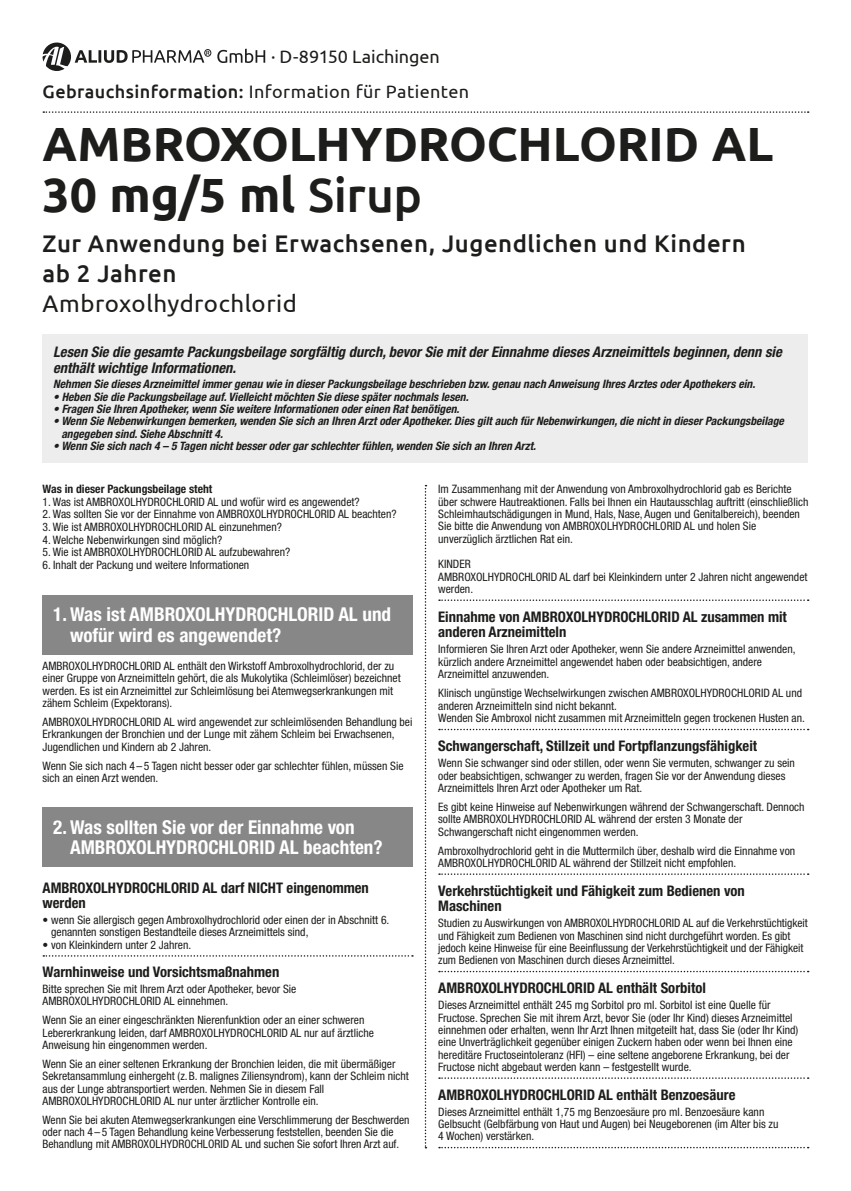
<style>
.page{position:relative;width:851px;height:1191px;background:#fff}
.page>*{position:absolute;margin:0;border:0;box-sizing:border-box;transform-origin:0 0}
.t1{font:700 48px/51px "Ubuntu";letter-spacing:-.005em;color:#1d1d1b}
.t2{font:500 24px/30px "Ubuntu";letter-spacing:.02em;color:#1d1d1b}
.t3{font:24px "Ubuntu";letter-spacing:.02em;color:#1d1d1b}
.t4{font:700 condensed 19.2px/20.4px "Helvetica Neue LTW1 G";color:#fff}
.t5{font:18px "Ubuntu";letter-spacing:.02em;color:#1d1d1b}
.t6{font:18px "Ubuntu";letter-spacing:-.005em;color:#1d1d1b}
.t7{font:700 condensed 14.7px/15.6px "Helvetica Neue LTW1 G";color:#1d1d1b}
.t8{font:italic 700 condensed 14.7px/15.6px "Helvetica Neue LTW1 G";color:#1d1d1b}
.t9{font:condensed 11.7px/12.3px "Helvetica Neue LTW1 G";color:#1d1d1b}
.t10{font:italic 700 condensed 11.7px/12.3px "Helvetica Neue LTW1 G";color:#1d1d1b}
.t11{font:700 condensed 11.7px "Helvetica Neue LTW1 G";color:#1d1d1b}
.s1{font-weight:500}
</style>
<div class="page">
<svg style="left:43px;top:111px;width:765px;height:2px"></svg>
<div style="left:43px;top:334px;width:765px;height:129px;background:#ededed"></div>
<svg style="left:43px;top:43px;width:166px;height:28px"></svg>
<div style="left:204px;top:49px;width:7px;height:7px;border:1px solid #1d1d1b;border-radius:50%"></div>
<svg style="left:217px;top:49px;width:48px;height:14px"></svg>
<svg style="left:43px;top:955px;width:370px;height:1px"></svg>
<div style="left:43px;top:595px;width:369px;height:59px;background:#878787"></div>
<div style="left:43px;top:807px;width:369px;height:60px;background:#878787"></div>
<svg style="left:439px;top:599px;width:369px;height:2px"></svg>
<svg style="left:439px;top:728px;width:369px;height:2px"></svg>
<svg style="left:439px;top:873px;width:369px;height:2px"></svg>
<svg style="left:439px;top:970px;width:369px;height:2px"></svg>
<svg style="left:439px;top:1077px;width:369px;height:1px"></svg>
<svg style="left:439px;top:1146px;width:369px;height:2px"></svg>
<svg style="left:424px;top:485px;width:2px;height:663px"></svg>
<h3 class="t6" style="left:271px;top:45px;width:170px">· D-89150 Laichingen</h3>
<h3 class="t5" style="left:43px;top:80px;width:428px"><span class="s1">Gebrauchsinformation:</span> Information für Patienten</h3>
<h1 class="t1" style="left:43px;top:118px;width:732px">AMBROXOLHYDROCHLORID AL<br>30 mg/5 ml <span class="s1">Sirup</span></h1>
<h2 class="t2" style="left:43px;top:227px;width:704px">Zur Anwendung bei Erwachsenen, Jugendlichen und Kindern ab 2 Jahren</h2>
<h2 class="t3" style="left:43px;top:289px;width:256px">Ambroxolhydrochlorid</h2>
<p class="t8" style="left:53px;top:344px;width:730px">Lesen Sie die gesamte Packungsbeilage sorgfältig durch, bevor Sie mit der Einnahme dieses Arzneimittels beginnen, denn sie enthält wichtige Informationen.</p>
<p class="t10" style="left:53px;top:378px;width:703px">Nehmen Sie dieses Arzneimittel immer genau wie in dieser Packungsbeilage beschrieben bzw. genau nach Anweisung Ihres Arztes oder Apothekers ein.</p>
<p class="t10" style="left:53px;top:390px;width:417px">• Heben Sie die Packungsbeilage auf. Vielleicht möchten Sie diese später nochmals lesen.</p>
<p class="t10" style="left:53px;top:402px;width:407px">• Fragen Sie Ihren Apotheker, wenn Sie weitere Informationen oder einen Rat benötigen.</p>
<p class="t10" style="left:61px;top:415px;width:724px;text-indent:-8px">• Wenn Sie Nebenwirkungen bemerken, wenden Sie sich an Ihren Arzt oder Apotheker. Dies gilt auch für Nebenwirkungen, die nicht in dieser Packungsbeilage angegeben sind. Siehe Abschnitt 4.</p>
<p class="t10" style="left:53px;top:440px;width:484px">• Wenn Sie sich nach 4 – 5 Tagen nicht besser oder gar schlechter fühlen, wenden Sie sich an Ihren Arzt.</p>
<p class="t11" style="left:43px;top:482px;width:171px">Was in dieser Packungsbeilage steht</p>
<p class="t9" style="left:43px;top:495px;width:318px">1. Was ist AMBROXOLHYDROCHLORID AL und wofür wird es angewendet?</p>
<p class="t9" style="left:43px;top:508px;width:355px">2. Was sollten Sie vor der Einnahme von AMBROXOLHYDROCHLORID AL beachten?</p>
<p class="t9" style="left:43px;top:521px;width:241px">3. Wie ist AMBROXOLHYDROCHLORID AL einzunehmen?</p>
<p class="t9" style="left:43px;top:533px;width:181px">4. Welche Nebenwirkungen sind möglich?</p>
<p class="t9" style="left:43px;top:546px;width:249px">5. Wie ist AMBROXOLHYDROCHLORID AL aufzubewahren?</p>
<p class="t9" style="left:43px;top:559px;width:208px">6. Inhalt der Packung und weitere Informationen</p>
<h3 class="t4" style="left:70px;top:604px;width:322px;text-indent:-17px">1. Was ist AMBROXOLHYDROCHLORID AL und wofür wird es angewendet?</h3>
<p class="t9" style="left:43px;top:660px;width:360px">AMBROXOLHYDROCHLORID AL enthält den Wirkstoff Ambroxolhydrochlorid, der zu einer Gruppe von Arzneimitteln gehört, die als Mukolytika (Schleimlöser) bezeichnet werden. Es ist ein Arzneimittel zur Schleimlösung bei Atemwegserkrankungen mit zähem Schleim (Expektorans).</p>
<p class="t9" style="left:43px;top:715px;width:371px">AMBROXOLHYDROCHLORID AL wird angewendet zur schleimlösenden Behandlung bei<br>Erkrankungen der Bronchien und der Lunge mit zähem Schleim bei Erwachsenen,<br>Jugendlichen und Kindern ab 2 Jahren.</p>
<p class="t9" style="left:43px;top:759px;width:362px">Wenn Sie sich nach 4 –5 Tagen nicht besser oder gar schlechter fühlen, müssen Sie sich an einen Arzt wenden.</p>
<h3 class="t4" style="left:70px;top:817px;width:314px;text-indent:-17px">2. Was sollten Sie vor der Einnahme von<br>AMBROXOLHYDROCHLORID AL beachten?</h3>
<p class="t7" style="left:43px;top:879px;width:328px">AMBROXOLHYDROCHLORID AL darf NICHT eingenommen werden</p>
<p class="t9" style="left:51px;top:913px;width:339px;text-indent:-9px">• wenn Sie allergisch gegen Ambroxolhydrochlorid oder einen der in Abschnitt 6. genannten sonstigen Bestandteile dieses Arzneimittels sind,</p>
<p class="t9" style="left:43px;top:938px;width:150px">• von Kleinkindern unter 2 Jahren.</p>
<p class="t7" style="left:43px;top:964px;width:238px">Warnhinweise und Vorsichtsmaßnahmen</p>
<p class="t9" style="left:43px;top:983px;width:255px">Bitte sprechen Sie mit Ihrem Arzt oder Apotheker, bevor Sie<br>AMBROXOLHYDROCHLORID AL einnehmen.</p>
<p class="t9" style="left:43px;top:1014px;width:333px">Wenn Sie an einer eingeschränkten Nierenfunktion oder an einer schweren<br>Lebererkrankung leiden, darf AMBROXOLHYDROCHLORID AL nur auf ärztliche<br>Anweisung hin eingenommen werden.</p>
<p class="t9" style="left:43px;top:1057px;width:368px">Wenn Sie an einer seltenen Erkrankung der Bronchien leiden, die mit übermäßiger Sekretansammlung einhergeht (z.B. malignes Ziliensyndrom), kann der Schleim nicht aus der Lunge abtransportiert werden. Nehmen Sie in diesem Fall AMBROXOLHYDROCHLORID AL nur unter ärztlicher Kontrolle ein.</p>
<p class="t9" style="left:43px;top:1113px;width:368px">Wenn Sie bei akuten Atemwegserkrankungen eine Verschlimmerung der Beschwerden oder nach 4–5 Tagen Behandlung keine Verbesserung feststellen, beenden Sie die<br>Behandlung mit AMBROXOLHYDROCHLORID AL und suchen Sie sofort Ihren Arzt auf.</p>
<p class="t9" style="left:438px;top:483px;width:371px">Im Zusammenhang mit der Anwendung von Ambroxolhydrochlorid gab es Berichte über schwere Hautreaktionen. Falls bei Ihnen ein Hautausschlag auftritt (einschließlich Schleimhautschädigungen in Mund, Hals, Nase, Augen und Genitalbereich), beenden Sie bitte die Anwendung von AMBROXOLHYDROCHLORID AL und holen Sie unverzüglich ärztlichen Rat ein.</p>
<p class="t9" style="left:438px;top:557px;width:371px">KINDER<br>AMBROXOLHYDROCHLORID AL darf bei Kleinkindern unter 2 Jahren nicht angewendet werden.</p>
<p class="t7" style="left:438px;top:609px;width:350px">Einnahme von AMBROXOLHYDROCHLORID AL zusammen mit anderen Arzneimitteln</p>
<p class="t9" style="left:438px;top:643px;width:359px">Informieren Sie Ihren Arzt oder Apotheker, wenn Sie andere Arzneimittel anwenden, kürzlich andere Arzneimittel angewendet haben oder beabsichtigen, andere<br>Arzneimittel anzuwenden.</p>
<p class="t9" style="left:438px;top:687px;width:368px">Klinisch ungünstige Wechselwirkungen zwischen AMBROXOLHYDROCHLORID AL und anderen Arzneimitteln sind nicht bekannt.<br>Wenden Sie Ambroxol nicht zusammen mit Arzneimitteln gegen trockenen Husten an.</p>
<p class="t7" style="left:438px;top:738px;width:320px">Schwangerschaft, Stillzeit und Fortpflanzungsfähigkeit</p>
<p class="t9" style="left:438px;top:757px;width:358px">Wenn Sie schwanger sind oder stillen, oder wenn Sie vermuten, schwanger zu sein oder beabsichtigen, schwanger zu werden, fragen Sie vor der Anwendung dieses<br>Arzneimittels Ihren Arzt oder Apotheker um Rat.</p>
<p class="t9" style="left:438px;top:800px;width:368px">Es gibt keine Hinweise auf Nebenwirkungen während der Schwangerschaft. Dennoch sollte AMBROXOLHYDROCHLORID AL während der ersten 3 Monate der<br>Schwangerschaft nicht eingenommen werden.</p>
<p class="t9" style="left:438px;top:844px;width:358px">Ambroxolhydrochlorid geht in die Muttermilch über, deshalb wird die Einnahme von<br>AMBROXOLHYDROCHLORID AL während der Stillzeit nicht empfohlen.</p>
<p class="t7" style="left:438px;top:883px;width:308px">Verkehrstüchtigkeit und Fähigkeit zum Bedienen von<br>Maschinen</p>
<p class="t9" style="left:438px;top:917px;width:371px">Studien zu Auswirkungen von AMBROXOLHYDROCHLORID AL auf die Verkehrstüchtigkeit und Fähigkeit zum Bedienen von Maschinen sind nicht durchgeführt worden. Es gibt jedoch keine Hinweise für eine Beeinflussung der Verkehrstüchtigkeit und der Fähigkeit zum Bedienen von Maschinen durch dieses Arzneimittel.</p>
<p class="t7" style="left:438px;top:980px;width:269px">AMBROXOLHYDROCHLORID AL enthält Sorbitol</p>
<p class="t9" style="left:438px;top:999px;width:361px">Dieses Arzneimittel enthält 245 mg Sorbitol pro ml. Sorbitol ist eine Quelle für Fructose. Sprechen Sie mit ihrem Arzt, bevor Sie (oder Ihr Kind) dieses Arzneimittel einnehmen oder erhalten, wenn Ihr Arzt Ihnen mitgeteilt hat, dass Sie (oder Ihr Kind) eine Unverträglichkeit gegenüber einigen Zuckern haben oder wenn bei Ihnen eine hereditäre Fructoseintoleranz (HFI) – eine seltene angeborene Erkrankung, bei der Fructose nicht abgebaut werden kann – festgestellt wurde.</p>
<p class="t7" style="left:438px;top:1086px;width:299px">AMBROXOLHYDROCHLORID AL enthält Benzoesäure</p>
<p class="t9" style="left:438px;top:1105px;width:341px">Dieses Arzneimittel enthält 1,75 mg Benzoesäure pro ml. Benzoesäure kann<br>Gelbsucht (Gelbfärbung von Haut und Augen) bei Neugeborenen (im Alter bis zu<br>4 Wochen) verstärken.</p>
</div>
